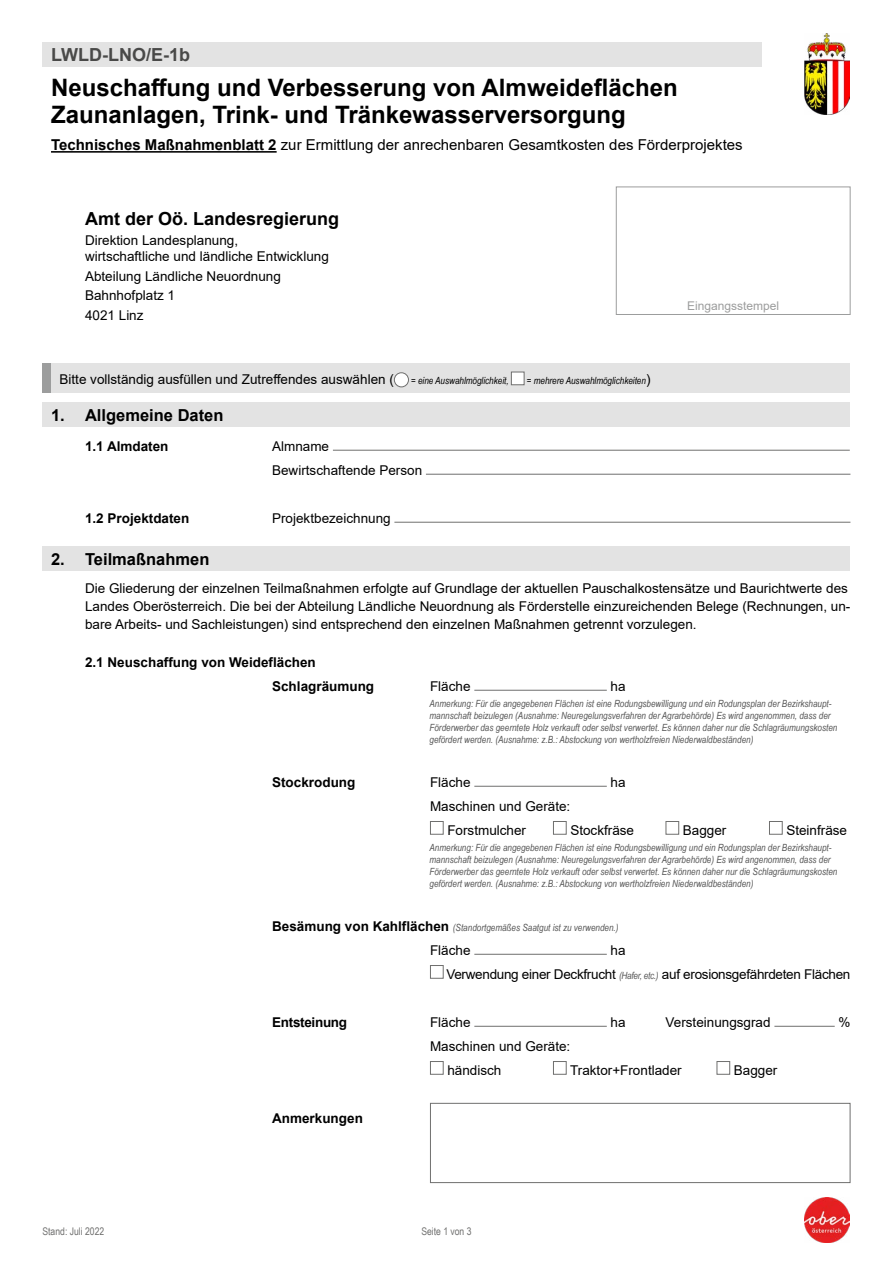
<style>
.page{position:relative;width:893px;height:1263px;background:#fff}
.page>*{position:absolute;margin:0;border:0;box-sizing:border-box;transform-origin:0 0}
.Formularkopf_H1_Formulartitel{font:700 24px/27px "Arial";color:#000}
.Formularkopf_P_Adresse{font:700 18px "Arial";color:#000}
.Formularkopf_P_Formularnummer{font:700 18px "Arial";color:#494948}
.Formularabschnitt_H2{font:700 16.5px "Arial";color:#000}
.Formularkopf_H1_Formulartitel-2{font:15px "Arial";color:#000}
.Formular_Abschluss_P_Text_-_OHNE_Grundli{font:13.5px/18px "Arial";color:#000}
.Formularabschnitt_P_Text{font:13.5px/24px "Arial";color:#000}
.Formularkopf_P_Adresse-2{font:13.5px/19.5px "Arial";color:#000}
.Formularabschnitt_P_Text-2{font:700 13.5px/24px "Arial";color:#000}
.Formularabschnitt_P_Text-3{font:13.5px/24px "Arial";letter-spacing:-.02em;color:#000}
.Formularkopf_P_Allgemeine_Infos{font:13.5px "Arial";color:#000}
.Formularabschnitt_P_Text-4{font:700 13.5px "Arial";letter-spacing:-.02em;color:#000}
.t1{font:12px "Arial";color:#9c9d9d}
.Formularkopf_P_Aktueller_Stand{font:10.5px "Arial Narrow";color:#6f6f6e}
.Formularabschnitt_P_Text-5{font:italic 9.9px/12px "Arial Narrow";color:#565656}
.Formularkopf_P_Allgemeine_Infos-2{font:italic 9.9px "Arial Narrow";color:#000}
.s1{font-weight:700}
.s2{font-family:"Arial";font-style:normal;font-size:13.5px}
.s3{font-family:"Arial";font-weight:700;font-style:normal;font-size:13.5px;color:#000}
.s4{font-family:"Arial Narrow";font-style:italic;font-size:9.9px;color:#565656}
</style>
<div class="page">
<div style="left:616px;top:187px;width:234px;height:128px;border:1px solid #9c9d9d"></div>
<hr style="left:51px;top:151px;width:226px;height:2px;background:#000">
<div style="left:43px;top:43px;width:719px;height:24px;background:#e3e3e3"></div>
<div style="left:43px;top:403px;width:807px;height:24px;background:#e3e3e3"></div>
<hr style="left:333px;top:450px;width:517px;height:1px;background:#6f6f6e">
<hr style="left:426px;top:474px;width:424px;height:1px;background:#6f6f6e">
<hr style="left:394px;top:522px;width:456px;height:1px;background:#6f6f6e">
<div style="left:51px;top:363px;width:799px;height:30px;background:#e3e3e3"></div>
<div style="left:394px;top:373px;width:14px;height:14px;background:#fff;border-radius:50%"></div>
<div style="left:394px;top:372px;width:15px;height:15px;border:1px solid #6f6f6e;border-radius:50%"></div>
<div style="left:511px;top:372px;width:13px;height:13px;background:#fff;border:1px solid #6f6f6e"></div>
<div style="left:43px;top:547px;width:807px;height:24px;background:#e3e3e3"></div>
<hr style="left:474px;top:690px;width:133px;height:1px;background:#6f6f6e">
<hr style="left:474px;top:786px;width:133px;height:1px;background:#6f6f6e">
<div style="left:430px;top:821px;width:14px;height:14px;border:1px solid #6f6f6e"></div>
<div style="left:553px;top:821px;width:14px;height:14px;border:1px solid #6f6f6e"></div>
<div style="left:666px;top:821px;width:13px;height:14px;border:1px solid #6f6f6e"></div>
<div style="left:769px;top:821px;width:14px;height:14px;border:1px solid #6f6f6e"></div>
<hr style="left:474px;top:954px;width:133px;height:1px;background:#6f6f6e">
<div style="left:430px;top:965px;width:14px;height:14px;border:1px solid #6f6f6e"></div>
<hr style="left:474px;top:1026px;width:133px;height:1px;background:#6f6f6e">
<hr style="left:774px;top:1026px;width:61px;height:1px;background:#6f6f6e">
<div style="left:430px;top:1061px;width:14px;height:14px;border:1px solid #6f6f6e"></div>
<div style="left:553px;top:1061px;width:14px;height:14px;border:1px solid #6f6f6e"></div>
<div style="left:717px;top:1061px;width:13px;height:14px;border:1px solid #6f6f6e"></div>
<div style="left:430px;top:1103px;width:420px;height:80px;border:1px solid #6f6f6e"></div>
<img style="left:805px;top:34px;width:45px;height:81px">
<img style="left:805px;top:1198px;width:45px;height:45px">
<p class="Formularkopf_P_Formularnummer" style="left:51px;top:42px;width:140px">LWLD-LNO/E-1b</p>
<h1 class="Formularkopf_H1_Formulartitel" style="left:51px;top:75px;width:628px">Neuschaffung und Verbesserung von Almweideflächen<br>Zaunanlagen, Trink- und Tränkewasserversorgung</h1>
<h1 class="Formularkopf_H1_Formulartitel-2" style="left:51px;top:135px;width:693px"><span class="s1">Technisches Maßnahmenblatt 2</span> zur Ermittlung der anrechenbaren Gesamtkosten des Förderprojektes</h1>
<p class="Formularkopf_P_Adresse" style="left:85px;top:206px;width:256px">Amt der Oö. Landesregierung</p>
<p class="Formularkopf_P_Adresse-2" style="left:85px;top:231px;width:245px;line-height:16.5px">Direktion Landesplanung,<br>wirtschaftliche und ländliche Entwicklung</p>
<p class="Formularkopf_P_Adresse-2" style="left:85px;top:266px;width:197px">Abteilung Ländliche Neuordnung<br>Bahnhofplatz 1<br>4021 Linz</p>
<p class="Formularkopf_P_Allgemeine_Infos" style="left:60px;top:370px;width:336px">Bitte vollständig ausfüllen und Zutreffendes auswählen (</p>
<p class="Formularkopf_P_Allgemeine_Infos-2" style="left:411px;top:374px;width:99px">= eine Auswahlmöglichkeit,</p>
<p class="Formularkopf_P_Allgemeine_Infos-2" style="left:527px;top:374px;width:125px">= mehrere Auswahlmöglichkeiten<span class="s2">)</span></p>
<h2 class="Formularabschnitt_H2" style="left:51px;top:403px;width:174px">1. Allgemeine Daten</h2>
<p class="Formularabschnitt_P_Text-2" style="left:85px;top:434px;width:85px">1.1 Almdaten</p>
<p class="Formularabschnitt_P_Text" style="left:272px;top:434px;width:152px">Almname<br>Bewirtschaftende Person</p>
<p class="Formularabschnitt_P_Text-2" style="left:85px;top:506px;width:106px">1.2 Projektdaten</p>
<p class="Formularabschnitt_P_Text" style="left:272px;top:506px;width:120px">Projektbezeichnung</p>
<p class="t1" style="left:687px;top:297px;width:94px">Eingangsstempel</p>
<h2 class="Formularabschnitt_H2" style="left:51px;top:547px;width:160px">2. Teilmaßnahmen</h2>
<p class="Formular_Abschluss_P_Text_-_OHNE_Grundli" style="left:85px;top:579px;width:767px">Die Gliederung der einzelnen Teilmaßnahmen erfolgte auf Grundlage der aktuellen Pauschalkostensätze und Baurichtwerte des<br>Landes Oberösterreich. Die bei der Abteilung Ländliche Neuordnung als Förderstelle einzureichenden Belege (Rechnungen, un&shy;bare Arbeits- und Sachleistungen) sind entsprechend den einzelnen Maßnahmen getrennt vorzulegen.</p>
<p class="Formularabschnitt_P_Text-2" style="left:272px;top:650px;width:104px;text-indent:-187px">2.1 Neuschaffung von Weideflächen<br>Schlagräumung</p>
<p class="Formularabschnitt_P_Text" style="left:430px;top:674px;width:42px">Fläche</p>
<p class="Formularabschnitt_P_Text" style="left:611px;top:674px;width:17px">ha</p>
<p class="Formularabschnitt_P_Text-5" style="left:429px;top:697px;width:409px">Anmerkung: Für die angegebenen Flächen ist eine Rodungsbewilligung und ein Rodungsplan der Bezirkshaupt&shy;mannschaft beizulegen (Ausnahme: Neuregelungsverfahren der Agrarbehörde) Es wird angenommen, dass der Förderwerber das geerntete Holz verkauft oder selbst verwertet. Es können daher nur die Schlagräumungskosten gefördert werden. (Ausnahme: z.B.: Abstockung von wertholzfreien Niederwaldbeständen)</p>
<p class="Formularabschnitt_P_Text-2" style="left:272px;top:770px;width:85px">Stockrodung</p>
<p class="Formularabschnitt_P_Text" style="left:430px;top:770px;width:42px">Fläche</p>
<p class="Formularabschnitt_P_Text" style="left:611px;top:770px;width:17px">ha</p>
<p class="Formularabschnitt_P_Text" style="left:447px;top:794px;width:125px;text-indent:-17px">Maschinen und Geräte:<br>Forstmulcher</p>
<p class="Formularabschnitt_P_Text" style="left:570px;top:818px;width:65px">Stockfräse</p>
<p class="Formularabschnitt_P_Text" style="left:683px;top:818px;width:45px">Bagger</p>
<p class="Formularabschnitt_P_Text" style="left:786px;top:818px;width:62px">Steinfräse</p>
<p class="Formularabschnitt_P_Text-5" style="left:429px;top:841px;width:409px">Anmerkung: Für die angegebenen Flächen ist eine Rodungsbewilligung und ein Rodungsplan der Bezirkshaupt&shy;mannschaft beizulegen (Ausnahme: Neuregelungsverfahren der Agrarbehörde) Es wird angenommen, dass der Förderwerber das geerntete Holz verkauft oder selbst verwertet. Es können daher nur die Schlagräumungskosten gefördert werden. (Ausnahme: z.B.: Abstockung von wertholzfreien Niederwaldbeständen)</p>
<p class="Formularabschnitt_P_Text-5" style="left:272px;top:921px;width:348px"><span class="s3">Besämung von Kahlflächen</span> (Standortgemäßes Saatgut ist zu verwenden.)</p>
<p class="Formularabschnitt_P_Text" style="left:430px;top:938px;width:42px">Fläche</p>
<p class="Formularabschnitt_P_Text-3" style="left:446px;top:938px;width:405px;text-indent:164px">ha<br>Verwendung einer Deckfrucht <span class="s4">(Hafer, etc.)</span> auf erosionsgefährdeten Flächen</p>
<p class="Formularabschnitt_P_Text-4" style="left:272px;top:1012px;width:77px">Entsteinung</p>
<p class="Formularabschnitt_P_Text" style="left:430px;top:1010px;width:42px">Fläche</p>
<p class="Formularabschnitt_P_Text" style="left:611px;top:1010px;width:17px">ha</p>
<p class="Formularabschnitt_P_Text" style="left:666px;top:1010px;width:107px">Versteinungsgrad</p>
<p class="Formularabschnitt_P_Text" style="left:838px;top:1010px;width:14px">%</p>
<p class="Formularabschnitt_P_Text" style="left:447px;top:1034px;width:125px;text-indent:-17px">Maschinen und Geräte: händisch</p>
<p class="Formularabschnitt_P_Text" style="left:570px;top:1058px;width:113px">Traktor+Frontlader</p>
<p class="Formularabschnitt_P_Text" style="left:734px;top:1058px;width:45px">Bagger</p>
<p class="Formularkopf_P_Aktueller_Stand" style="left:43px;top:1223px;width:63px">Stand: Juli 2022</p>
<p class="Formularabschnitt_P_Text-2" style="left:272px;top:1106px;width:92px">Anmerkungen</p>
<p class="Formularkopf_P_Aktueller_Stand" style="left:421px;top:1223px;width:52px">Seite 1 von 3</p>
</div>
